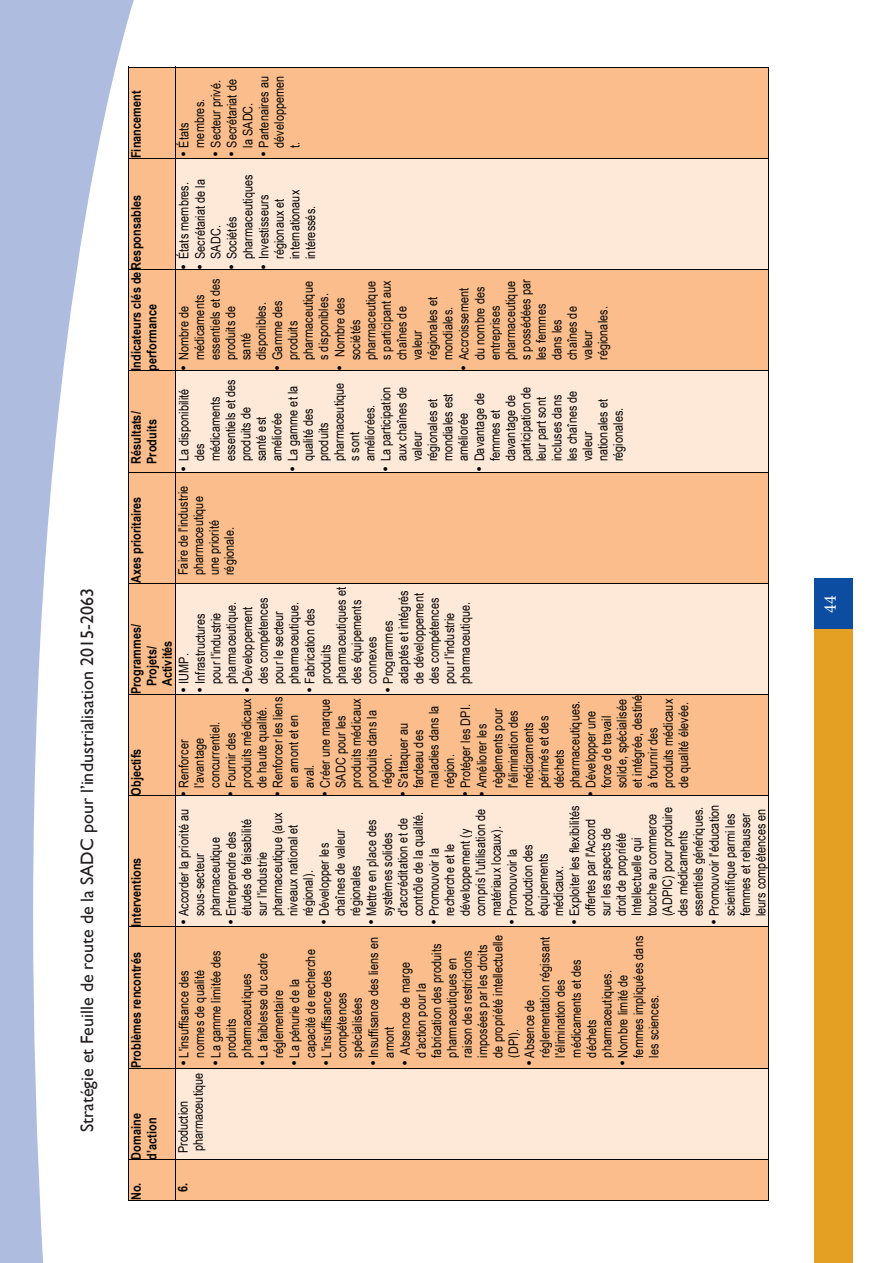
<style>
.page{position:relative;width:893px;height:1263px;background:#fff}
.page>*{position:absolute;margin:0;border:0;box-sizing:border-box;transform-origin:0 0}
.t1{font:18px "Gill Sans";color:#231f20}
.t2{font:18px "Minion Pro";color:#fff}
.t3{font:13.2px/15.6px "Arial Narrow";letter-spacing:.005em;color:#040503}
.t4{font:700 13.2px/15.5px "Arial Narrow";letter-spacing:.005em;color:#040503}
.s1{font-weight:700}
</style>
<div class="page">
<svg style="left:0;top:0;width:138px;height:1263px"></svg>
<div style="left:814px;top:578px;width:38px;height:52px;background:#0d4da1"></div>
<div style="left:814px;top:629px;width:38px;height:634px;background:#e3a023"></div>
<div style="left:128px;top:1160px;width:47px;height:40px;background:#fbbd8b"></div>
<div style="left:128px;top:1069px;width:47px;height:90px;background:#fbbd8b"></div>
<div style="left:128px;top:927px;width:47px;height:141px;background:#fbbd8b"></div>
<div style="left:128px;top:796px;width:47px;height:130px;background:#fbbd8b"></div>
<div style="left:128px;top:695px;width:47px;height:100px;background:#fbbd8b"></div>
<div style="left:128px;top:583px;width:47px;height:111px;background:#fbbd8b"></div>
<div style="left:128px;top:472px;width:47px;height:111px;background:#fbbd8b"></div>
<div style="left:128px;top:371px;width:47px;height:100px;background:#fbbd8b"></div>
<div style="left:128px;top:270px;width:47px;height:100px;background:#fbbd8b"></div>
<div style="left:128px;top:158px;width:47px;height:111px;background:#fbbd8b"></div>
<div style="left:128px;top:67px;width:47px;height:91px;background:#fbbd8b"></div>
<hr style="left:128px;top:67px;width:1px;height:1134px;background:#040503">
<hr style="left:128px;top:1200px;width:47px;height:1px;background:#040503">
<hr style="left:128px;top:1159px;width:47px;height:1px;background:#040503">
<hr style="left:128px;top:1068px;width:47px;height:1px;background:#040503">
<hr style="left:128px;top:926px;width:47px;height:1px;background:#040503">
<hr style="left:128px;top:795px;width:47px;height:1px;background:#040503">
<hr style="left:128px;top:694px;width:47px;height:1px;background:#040503">
<hr style="left:128px;top:583px;width:47px;height:1px;background:#040503">
<hr style="left:128px;top:472px;width:47px;height:1px;background:#040503">
<hr style="left:128px;top:370px;width:47px;height:1px;background:#040503">
<hr style="left:128px;top:269px;width:47px;height:1px;background:#040503">
<hr style="left:128px;top:158px;width:47px;height:1px;background:#040503">
<hr style="left:128px;top:67px;width:47px;height:1px;background:#040503">
<div style="left:175px;top:1160px;width:593px;height:40px;background:#fbbd8b"></div>
<div style="left:175px;top:1069px;width:593px;height:90px;background:#fee8d8"></div>
<div style="left:175px;top:927px;width:593px;height:141px;background:#fbbd8b"></div>
<div style="left:175px;top:796px;width:593px;height:130px;background:#fee8d8"></div>
<div style="left:175px;top:695px;width:593px;height:100px;background:#fbbd8b"></div>
<div style="left:175px;top:583px;width:593px;height:111px;background:#fee8d8"></div>
<div style="left:175px;top:472px;width:593px;height:111px;background:#fbbd8b"></div>
<div style="left:175px;top:371px;width:593px;height:100px;background:#fee8d8"></div>
<div style="left:175px;top:270px;width:593px;height:100px;background:#fbbd8b"></div>
<div style="left:175px;top:158px;width:593px;height:111px;background:#fee8d8"></div>
<div style="left:175px;top:67px;width:593px;height:91px;background:#fbbd8b"></div>
<hr style="left:175px;top:67px;width:1px;height:1134px;background:#040503">
<hr style="left:175px;top:1200px;width:594px;height:1px;background:#040503">
<hr style="left:768px;top:1160px;width:1px;height:41px;background:#040503">
<hr style="left:175px;top:1159px;width:594px;height:1px;background:#040503">
<hr style="left:768px;top:1069px;width:1px;height:90px;background:#040503">
<hr style="left:175px;top:1068px;width:594px;height:1px;background:#040503">
<hr style="left:768px;top:927px;width:1px;height:141px;background:#040503">
<hr style="left:175px;top:926px;width:594px;height:1px;background:#040503">
<hr style="left:768px;top:796px;width:1px;height:130px;background:#040503">
<hr style="left:175px;top:795px;width:594px;height:1px;background:#040503">
<hr style="left:768px;top:695px;width:1px;height:100px;background:#040503">
<hr style="left:175px;top:694px;width:594px;height:1px;background:#040503">
<hr style="left:768px;top:583px;width:1px;height:111px;background:#040503">
<hr style="left:175px;top:583px;width:594px;height:1px;background:#040503">
<hr style="left:768px;top:472px;width:1px;height:111px;background:#040503">
<hr style="left:175px;top:472px;width:594px;height:1px;background:#040503">
<hr style="left:768px;top:371px;width:1px;height:101px;background:#040503">
<hr style="left:175px;top:370px;width:594px;height:1px;background:#040503">
<hr style="left:768px;top:270px;width:1px;height:100px;background:#040503">
<hr style="left:175px;top:269px;width:594px;height:1px;background:#040503">
<hr style="left:768px;top:159px;width:1px;height:110px;background:#040503">
<hr style="left:175px;top:158px;width:594px;height:1px;background:#040503">
<hr style="left:768px;top:67px;width:1px;height:91px;background:#040503">
<hr style="left:175px;top:67px;width:594px;height:1px;background:#040503">
<h1 class="t1" style="left:77px;top:1132px;width:545px;rotate:-90deg">Stratégie et Feuille de route de la SADC pour l’industrialisation 2015-2063</h1>
<p class="t4" style="left:128px;top:158px;width:69px;rotate:-90deg">Financement</p>
<p class="t4" style="left:128px;top:371px;width:177px;rotate:-90deg">Indicateurs clés deResponsables performance</p>
<p class="t4" style="left:128px;top:464px;width:54px;rotate:-90deg">Résultats/<br>Produits</p>
<p class="t4" style="left:128px;top:583px;width:88px;rotate:-90deg">Axes prioritaires</p>
<p class="t3" style="left:176px;top:148px;width:74px;rotate:-90deg">États membres.<br>Secteur privé.<br>Secrétariat de la SADC.<br>Partenaires au développemen t.</p>
<p class="t3" style="left:176px;top:259px;width:86px;rotate:-90deg">États membres.<br>Secrétariat de la<br>SADC.<br>Sociétés pharmaceutiques<br>Investisseurs régionaux et internationaux intéressés.</p>
<p class="t3" style="left:176px;top:360px;width:83px;rotate:-90deg">Nombre de médicaments essentiels et des produits de santé disponibles.<br>Gamme des produits pharmaceutique s disponibles.<br>Nombre des sociétés pharmaceutique s participant aux chaînes de valeur régionales et mondiales.<br>Accroissement du nombre des entreprises pharmaceutique s possédées par les femmes dans les chaînes de valeur régionales.</p>
<p class="t3" style="left:176px;top:461px;width:83px;rotate:-90deg">La disponibilité des médicaments essentiels et des produits de santé est améliorée<br>La gamme et la qualité des produits pharmaceutique s sont améliorées.<br>La participation aux chaînes de valeur régionales et mondiales est améliorée<br>Davantage de femmes et davantage de participation de leur part sont incluses dans les chaînes de valeur nationales et régionales.</p>
<p class="t3" style="left:175px;top:575px;width:91px;rotate:-90deg">Faire de l'industrie pharmaceutique une priorité régionale.</p>
<p class="t3" style="left:176px;top:684px;width:98px;rotate:-90deg">IUMP.<br>Infrastructures<br>pour l'industrie pharmaceutique.<br>Développement des compétences pour le secteur pharmaceutique.<br>Fabrication des produits pharmaceutiques et des équipements connexes<br>Programmes adaptés et intégrés de développement des compétences pour l'industrie pharmaceutique.</p>
<p class="t4" style="left:128px;top:686px;width:64px;text-indent:-8px;rotate:-90deg">Programmes/<br>Projets/<br>Activités</p>
<p class="t3" style="left:176px;top:788px;width:101px;rotate:-90deg">Renforcer l'avantage concurrentiel.<br>Fournir des<br>produits médicaux de haute qualité.<br>Renforcer les liens en amont et en aval.<br>Créer une marque<br>SADC pour les produits médicaux produits dans la région.<br>S'attaquer au fardeau des maladies dans la région.<br>Protéger les DPI.<br>Améliorer les règlements pour l'élimination des médicaments périmés et des déchets pharmaceutiques.<br>Développer une force de travail solide, spécialisée et intégrée, destinée à fournir des produits médicaux de qualité élevée.</p>
<p class="t4" style="left:128px;top:796px;width:48px;rotate:-90deg">Objectifs</p>
<p class="t4" style="left:128px;top:927px;width:71px;rotate:-90deg">Interventions</p>
<p class="t4" style="left:128px;top:1068px;width:118px;rotate:-90deg">Problèmes rencontrés</p>
<p class="t4" style="left:128px;top:1159px;width:48px;text-indent:-41px;rotate:-90deg">No. Domaine d’action</p>
<p class="t3" style="left:176px;top:916px;width:113px;rotate:-90deg">Accorder la priorité au sous-secteur pharmaceutique<br>Entreprendre des études de faisabilité sur l'industrie pharmaceutique (aux niveaux national et régional).<br>Développer les chaînes de valeur régionales<br>Mettre en place des systèmes solides d'accréditation et de contrôle de la qualité.<br>Promouvoir la recherche et le développement (y compris l'utilisation de matériaux locaux).<br>Promouvoir la production des équipements médicaux.<br>Exploiter les flexibilités offertes par l'Accord sur les aspects de droit de propriété<br>Intellectuelle qui touche au commerce (ADPIC) pour produire des médicaments essentiels génériques.<br>Promouvoir l'éducation scientifique parmi les femmes et rehausser leurs compétences en</p>
<p class="t3" style="left:176px;top:1057px;width:124px;rotate:-90deg">L'insuffisance des normes de qualité<br>La gamme limitée des produits pharmaceutiques<br>La faiblesse du cadre réglementaire<br>La pénurie de la capacité de recherche<br>L'insuffisance des compétences spécialisées<br>Insuffisance des liens en amont<br>Absence de marge d’action pour la fabrication des produits pharmaceutiques en raison des restrictions imposées par les droits de propriété intellectuelle (DPI).<br>Absence de réglementation régissant l'élimination des médicaments et des déchets pharmaceutiques.<br>Nombre limité de femmes impliquées dans les sciences.</p>
<p class="t3" style="left:176px;top:1151px;width:80px;line-height:15px;text-indent:-41px;rotate:-90deg"><span class="s1">6.</span> Production pharmaceutique</p>
<h1 class="t2" style="left:819px;top:613px;width:19px;rotate:-90deg">44</h1>
</div>
